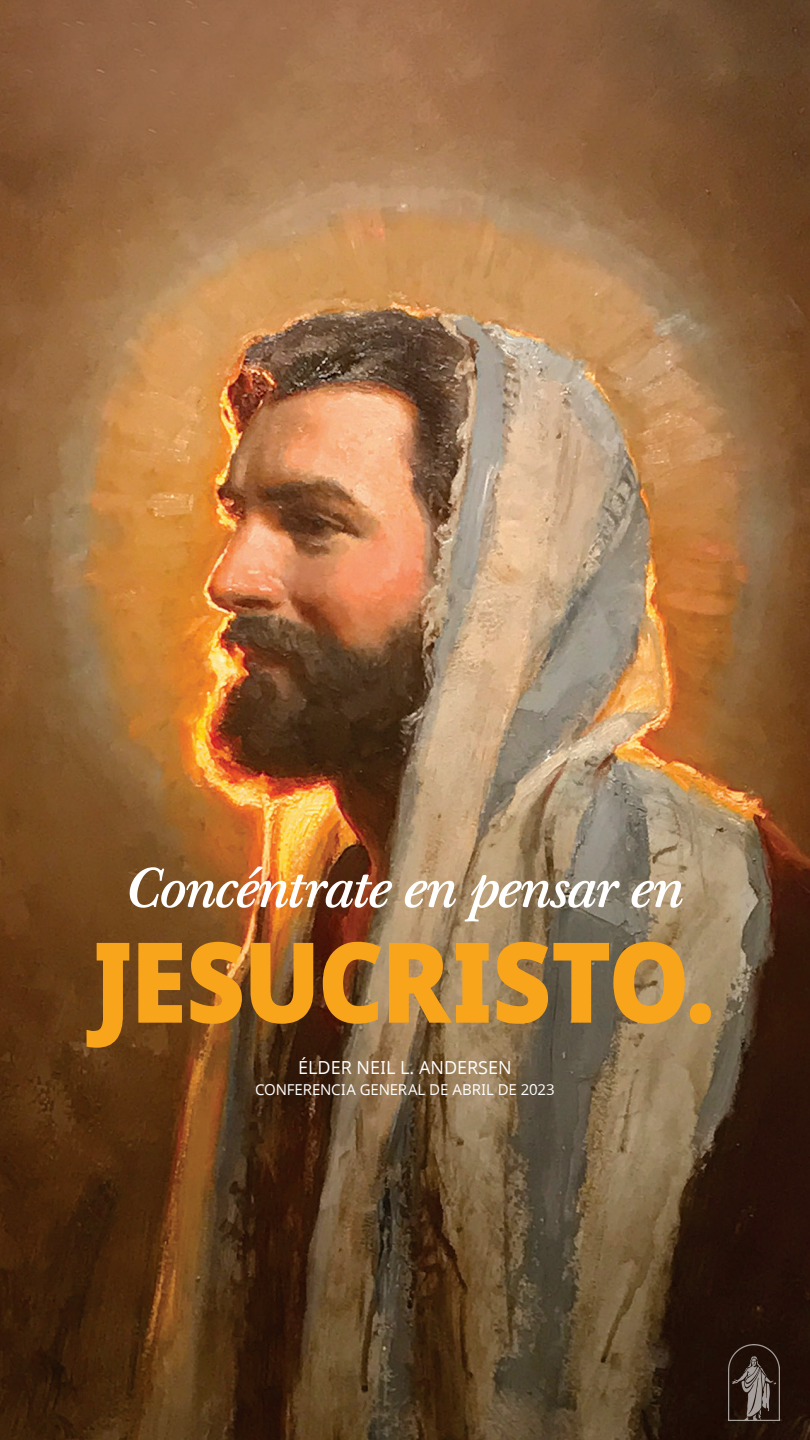
<style>
.page{position:relative;width:810px;height:1440px;background:#fff}
.page>*{position:absolute;margin:0;border:0;box-sizing:border-box;transform-origin:0 0}
.Pull_Quote_Andersen{font:800 111.75px "Dots Solidlds Lat";letter-spacing:-.02em;color:#f9a51b;scale:.92 1}
.Pull_Quote_Andersen-2{font:italic 500 54.15px "Mc Kay Prolds Lat";letter-spacing:-.035em;color:#fff}
.Side_QT_Citation_And{font:18px "Dots Solidlds Lat";color:#fff}
.Side_QT_Citation_And-2{font:15px "Dots Solidlds Lat";letter-spacing:-.005em;color:#fff}
</style>
<div class="page">
<img style="left:0;top:0;width:810px;height:1440px">
<img style="left:728px;top:1345px;width:52px;height:75px">
<p class="Pull_Quote_Andersen-2" style="left:126px;top:845px;width:560px">Concéntrate en pensar en</p>
<p class="Pull_Quote_Andersen" style="left:95px;top:897px;width:676px">JESUCRISTO.</p>
<p class="Side_QT_Citation_And" style="left:298px;top:1055px;width:215px">ÉLDER NEIL L. ANDERSEN</p>
<p class="Side_QT_Citation_And-2" style="left:255px;top:1078px;width:301px">CONFERENCIA GENERAL DE ABRIL DE 2023</p>
</div>
